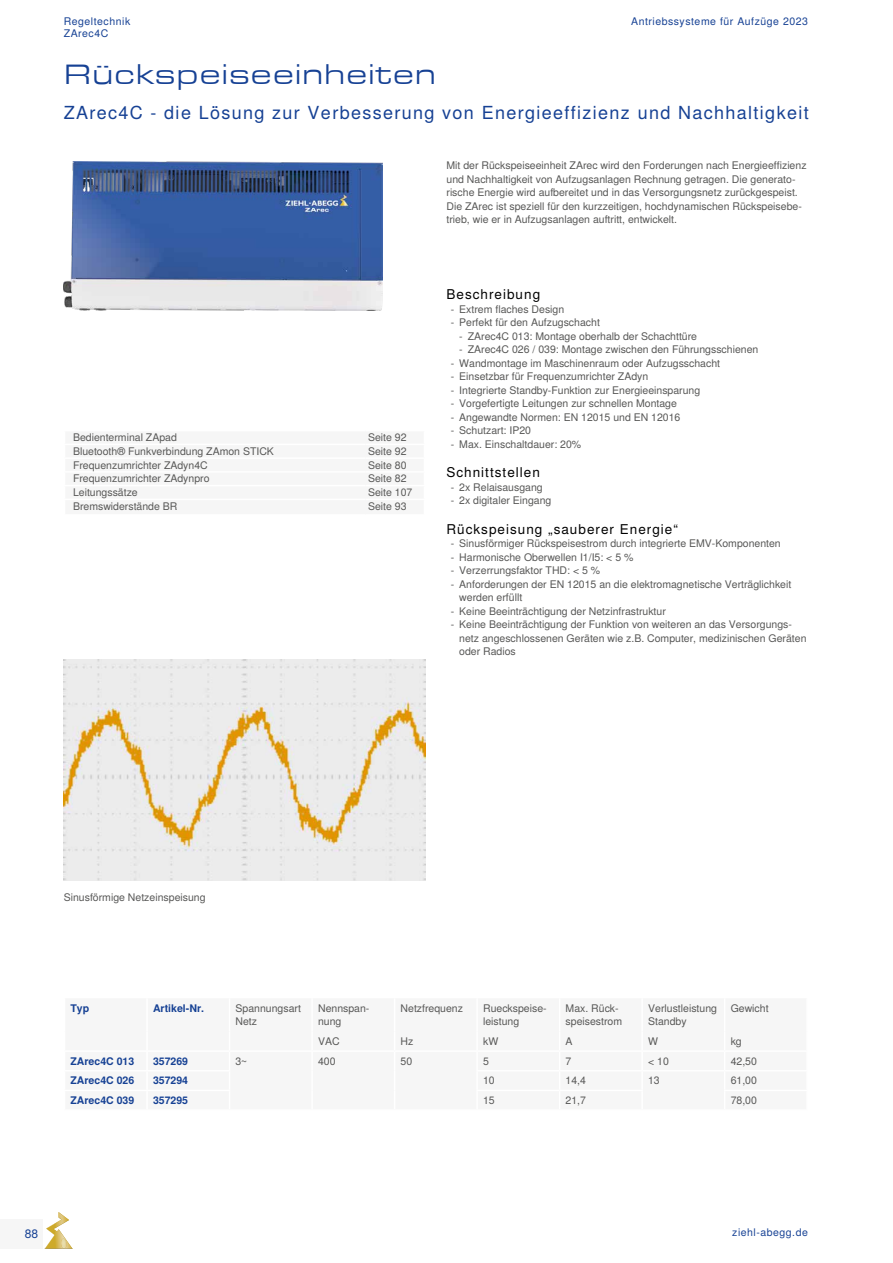
<style>
.page{position:relative;width:893px;height:1263px;background:#fff}
.page>*{position:absolute;margin:0;border:0;box-sizing:border-box;transform-origin:0 0}
.t1{font:27px "Eurostile Extended";letter-spacing:.025em;color:#164194}
.t2{font:18px "Ziehl Abegg Sans";letter-spacing:.075em;color:#164194}
.t3{font:13.5px "Ziehl Abegg Sans";letter-spacing:.075em;color:#000}
.t4{font:12px "Ziehl Abegg Sans";color:#164194}
.t5{font:10.5px/13.5px "Ziehl Abegg Sans";color:#575756}
.t6{font:700 10.5px "Ziehl Abegg Sans";color:#164194}
.t7{font:10.5px/12.8px "Ziehl Abegg Sans";letter-spacing:.05em;color:#164194}
</style>
<div class="page">
<img style="left:64px;top:162px;width:319px;height:149px">
<img style="left:64px;top:659px;width:361px;height:221px">
<div style="left:0;top:1219px;width:43px;height:30px;background:#f6f6f6"></div>
<svg style="left:45px;top:1212px;width:28px;height:37px"></svg>
<p class="t7" style="left:64px;top:15px;width:68px">Regeltechnik<br>ZArec4C</p>
<p class="t7" style="left:631px;top:15px;width:178px">Antriebssysteme für Aufzüge 2023</p>
<h1 class="t1" style="left:64px;top:59px;width:374px">Rückspeiseeinheiten</h1>
<h2 class="t2" style="left:64px;top:103px;width:746px">ZArec4C - die Lösung zur Verbesserung von Energieeffizienz und Nachhaltigkeit</h2>
<p class="t5" style="left:73px;top:431px;width:105px">Bedienterminal ZApad</p>
<p class="t5" style="left:368px;top:431px;width:40px">Seite 92</p>
<p class="t5" style="left:73px;top:444px;width:202px">Bluetooth® Funkverbindung ZAmon STICK</p>
<p class="t5" style="left:368px;top:444px;width:40px">Seite 92</p>
<p class="t5" style="left:73px;top:458px;width:136px">Frequenzumrichter ZAdyn4C</p>
<p class="t5" style="left:368px;top:458px;width:40px">Seite 80</p>
<p class="t5" style="left:73px;top:472px;width:138px">Frequenzumrichter ZAdynpro</p>
<p class="t5" style="left:368px;top:472px;width:40px">Seite 82</p>
<p class="t5" style="left:73px;top:486px;width:66px">Leitungssätze</p>
<p class="t5" style="left:368px;top:486px;width:46px">Seite 107</p>
<p class="t5" style="left:73px;top:499px;width:106px">Bremswiderstände BR</p>
<p class="t5" style="left:368px;top:499px;width:40px">Seite 93</p>
<p class="t5" style="left:446px;top:159px;width:362px">Mit der Rückspeiseeinheit ZArec wird den Forderungen nach Energieeffizienz und Nachhaltigkeit von Aufzugsanlagen Rechnung getragen. Die generato&shy;rische Energie wird aufbereitet und in das Versorgungsnetz zurückgespeist.<br>Die ZArec ist speziell für den kurzzeitigen, hochdynamischen Rückspeisebe&shy;trieb, wie er in Aufzugsanlagen auftritt, entwickelt.</p>
<p class="t3" style="left:446px;top:286px;width:95px">Beschreibung</p>
<p class="t5" style="left:451px;top:302px;width:115px">- Extrem flaches Design</p>
<p class="t5" style="left:451px;top:316px;width:151px">- Perfekt für den Aufzugschacht</p>
<p class="t5" style="left:459px;top:329px;width:239px">- ZArec4C 013: Montage oberhalb der Schachttüre</p>
<p class="t5" style="left:459px;top:343px;width:301px">- ZArec4C 026 / 039: Montage zwischen den Führungsschienen</p>
<p class="t5" style="left:451px;top:356px;width:271px">- Wandmontage im Maschinenraum oder Aufzugsschacht</p>
<p class="t5" style="left:451px;top:370px;width:199px">- Einsetzbar für Frequenzumrichter ZAdyn</p>
<p class="t5" style="left:451px;top:383px;width:251px">- Integrierte Standby-Funktion zur Energieeinsparung</p>
<p class="t5" style="left:451px;top:397px;width:228px">- Vorgefertigte Leitungen zur schnellen Montage</p>
<p class="t5" style="left:451px;top:410px;width:231px">- Angewandte Normen: EN 12015 und EN 12016</p>
<p class="t5" style="left:451px;top:424px;width:82px">- Schutzart: IP20</p>
<p class="t5" style="left:451px;top:437px;width:132px">- Max. Einschaltdauer: 20%</p>
<p class="t3" style="left:446px;top:465px;width:95px">Schnittstellen</p>
<p class="t5" style="left:451px;top:480px;width:93px">- 2x Relaisausgang</p>
<p class="t5" style="left:451px;top:494px;width:102px">- 2x digitaler Eingang</p>
<p class="t3" style="left:446px;top:521px;width:233px">Rückspeisung „sauberer Energie“</p>
<p class="t5" style="left:451px;top:537px;width:332px">- Sinusförmiger Rückspeisestrom durch integrierte EMV-Komponenten</p>
<p class="t5" style="left:451px;top:551px;width:184px">- Harmonische Oberwellen I1/I5: &lt; 5 %</p>
<p class="t5" style="left:451px;top:564px;width:151px">- Verzerrungsfaktor THD: &lt; 5 %</p>
<p class="t5" style="left:459px;top:578px;width:334px;text-indent:-9px">- Anforderungen der EN 12015 an die elektromagnetische Verträglichkeit werden erfüllt</p>
<p class="t5" style="left:451px;top:605px;width:217px">- Keine Beeinträchtigung der Netzinfrastruktur</p>
<p class="t5" style="left:459px;top:618px;width:349px;text-indent:-9px">- Keine Beeinträchtigung der Funktion von weiteren an das Versorgungs&shy;netz angeschlossenen Geräten wie z.B. Computer, medizinischen Geräten oder Radios</p>
<p class="t5" style="left:64px;top:890px;width:143px">Sinusförmige Netzeinspeisung</p>
<p class="t6" style="left:71px;top:1002px;width:20px">Typ</p>
<p class="t6" style="left:153px;top:1002px;width:53px">Artikel-Nr.</p>
<p class="t5" style="left:236px;top:1001px;width:67px">Spannungsart<br>Netz</p>
<p class="t5" style="left:318px;top:1001px;width:53px">Nennspan&shy;nung</p>
<p class="t5" style="left:401px;top:1001px;width:64px">Netzfrequenz</p>
<p class="t5" style="left:483px;top:1001px;width:65px">Rueckspeise&shy;leistung</p>
<p class="t5" style="left:566px;top:1001px;width:58px">Max. Rück&shy;speisestrom</p>
<p class="t5" style="left:648px;top:1001px;width:70px">Verlustleistung<br>Standby</p>
<p class="t5" style="left:731px;top:1001px;width:39px">Gewicht</p>
<p class="t5" style="left:318px;top:1035px;width:23px">VAC</p>
<p class="t5" style="left:401px;top:1035px;width:14px">Hz</p>
<p class="t5" style="left:483px;top:1035px;width:17px">kW</p>
<p class="t5" style="left:566px;top:1035px;width:9px">A</p>
<p class="t5" style="left:648px;top:1035px;width:11px">W</p>
<p class="t5" style="left:731px;top:1035px;width:13px">kg</p>
<p class="t6" style="left:71px;top:1055px;width:65px">ZArec4C 013</p>
<p class="t6" style="left:153px;top:1055px;width:37px">357269</p>
<p class="t5" style="left:236px;top:1054px;width:13px">3~</p>
<p class="t5" style="left:318px;top:1054px;width:19px">400</p>
<p class="t5" style="left:401px;top:1054px;width:13px">50</p>
<p class="t5" style="left:483px;top:1054px;width:7px">5</p>
<p class="t5" style="left:566px;top:1054px;width:7px">7</p>
<p class="t5" style="left:648px;top:1054px;width:22px">&lt; 10</p>
<p class="t5" style="left:731px;top:1054px;width:28px">42,50</p>
<p class="t6" style="left:71px;top:1075px;width:65px">ZArec4C 026</p>
<p class="t6" style="left:153px;top:1075px;width:37px">357294</p>
<p class="t5" style="left:483px;top:1074px;width:13px">10</p>
<p class="t5" style="left:566px;top:1074px;width:22px">14,4</p>
<p class="t5" style="left:648px;top:1074px;width:13px">13</p>
<p class="t5" style="left:731px;top:1074px;width:28px">61,00</p>
<p class="t6" style="left:71px;top:1094px;width:65px">ZArec4C 039</p>
<p class="t6" style="left:153px;top:1094px;width:37px">357295</p>
<p class="t5" style="left:483px;top:1094px;width:13px">15</p>
<p class="t5" style="left:566px;top:1094px;width:22px">21,7</p>
<p class="t5" style="left:731px;top:1094px;width:28px">78,00</p>
<p class="t4" style="left:25px;top:1227px;width:15px">88</p>
<p class="t7" style="left:732px;top:1226px;width:77px">ziehl-abegg.de</p>
</div>
